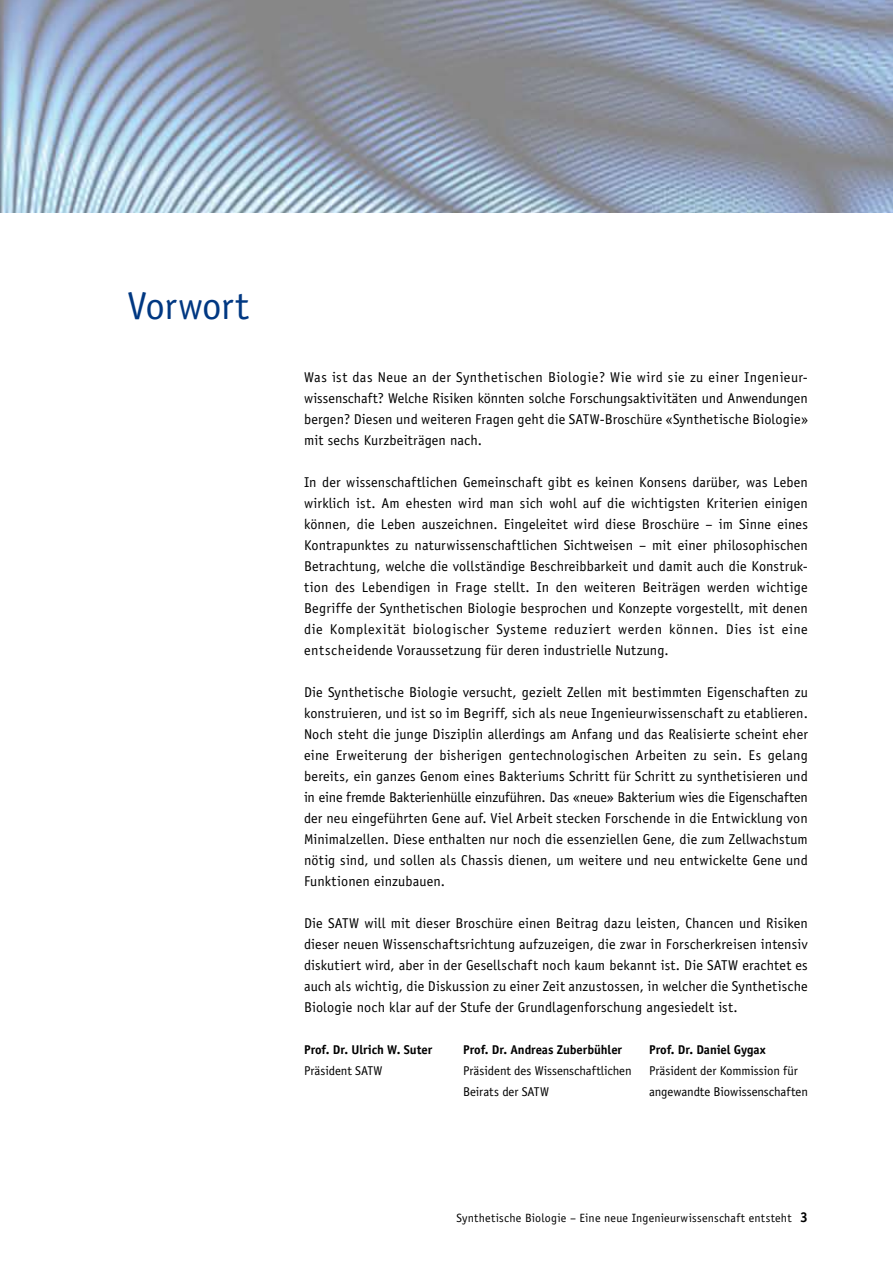
<style>
.page{position:relative;width:893px;height:1263px;background:#fff}
.page>*{position:absolute;margin:0;border:0;box-sizing:border-box;transform-origin:0 0}
.t1{font:39px "Officina Sans";letter-spacing:-.01em;color:#003882}
.t2{font:14.25px/21px "Officina Sans";letter-spacing:.01em;color:#000;text-align:justify}
.t3{font:12.75px "Officina Sans";letter-spacing:-.005em;color:#000}
.t4{font:700 12.75px "Officina Sans";letter-spacing:-.005em;color:#000}
.t5{font:12px "Officina Sans";letter-spacing:.015em;color:#000}
.s1{font-weight:700;font-size:14.25px}
</style>
<div class="page">
<img style="left:0;top:0;width:893px;height:213px">
<h1 class="t1" style="left:128px;top:283px;width:123px">Vorwort</h1>
<p class="t2" style="left:304px;top:366px;width:505px">Was ist das Neue an der Synthetischen Biologie? Wie wird sie zu einer Ingenieur&shy;wissenschaft? Welche Risiken könnten solche Forschungsaktivitäten und Anwendungen bergen? Diesen und weiteren Fragen geht die SATW-Broschüre «Synthetische Biologie» mit sechs Kurzbeiträgen nach.</p>
<p class="t2" style="left:304px;top:471px;width:505px">In der wissenschaftlichen Gemeinschaft gibt es keinen Konsens darüber, was Leben wirklich ist. Am ehesten wird man sich wohl auf die wichtigsten Kriterien einigen können, die Leben auszeichnen. Eingeleitet wird diese Broschüre – im Sinne eines Kontrapunktes zu naturwissenschaftlichen Sichtweisen – mit einer philosophischen Betrachtung, welche die vollständige Beschreibbarkeit und damit auch die Konstruk&shy;tion des Lebendigen in Frage stellt. In den weiteren Beiträgen werden wichtige Begriffe der Synthetischen Biologie besprochen und Konzepte vorgestellt, mit denen die Komplexität biologischer Systeme reduziert werden können. Dies ist eine entscheidende Voraussetzung für deren industrielle Nutzung.</p>
<p class="t2" style="left:304px;top:681px;width:505px">Die Synthetische Biologie versucht, gezielt Zellen mit bestimmten Eigenschaften zu konstruieren, und ist so im Begriff, sich als neue Ingenieurwissenschaft zu etablieren.<br>Noch steht die junge Disziplin allerdings am Anfang und das Realisierte scheint eher eine Erweiterung der bisherigen gentechnologischen Arbeiten zu sein. Es gelang bereits, ein ganzes Genom eines Bakteriums Schritt für Schritt zu synthetisieren und in eine fremde Bakterienhülle einzuführen. Das «neue» Bakterium wies die Eigenschaften der neu eingeführten Gene auf. Viel Arbeit stecken Forschende in die Entwicklung von Minimalzellen. Diese enthalten nur noch die essenziellen Gene, die zum Zellwachstum nötig sind, und sollen als Chassis dienen, um weitere und neu entwickelte Gene und Funktionen einzubauen.</p>
<p class="t2" style="left:304px;top:912px;width:505px">Die SATW will mit dieser Broschüre einen Beitrag dazu leisten, Chancen und Risiken dieser neuen Wissenschaftsrichtung aufzuzeigen, die zwar in Forscherkreisen intensiv diskutiert wird, aber in der Gesellschaft noch kaum bekannt ist. Die SATW erachtet es auch als wichtig, die Diskussion zu einer Zeit anzustossen, in welcher die Synthetische Biologie noch klar auf der Stufe der Grundlagenforschung angesiedelt ist.</p>
<p class="t4" style="left:304px;top:1041px;width:130px">Prof. Dr. Ulrich W. Suter</p>
<p class="t4" style="left:463px;top:1041px;width:161px">Prof. Dr. Andreas Zuberbühler</p>
<p class="t4" style="left:649px;top:1041px;width:118px">Prof. Dr. Daniel Gygax</p>
<p class="t3" style="left:304px;top:1063px;width:80px">Präsident SATW</p>
<p class="t3" style="left:463px;top:1063px;width:170px">Präsident des Wissenschaftlichen</p>
<p class="t3" style="left:649px;top:1063px;width:150px">Präsident der Kommission für</p>
<p class="t3" style="left:463px;top:1084px;width:87px">Beirats der SATW</p>
<p class="t3" style="left:649px;top:1084px;width:160px">angewandte Biowissenschaften</p>
<p class="t5" style="left:457px;top:1211px;width:353px">Synthetische Biologie – Eine neue Ingenieurwissenschaft entsteht <span class="s1">3</span></p>
</div>
